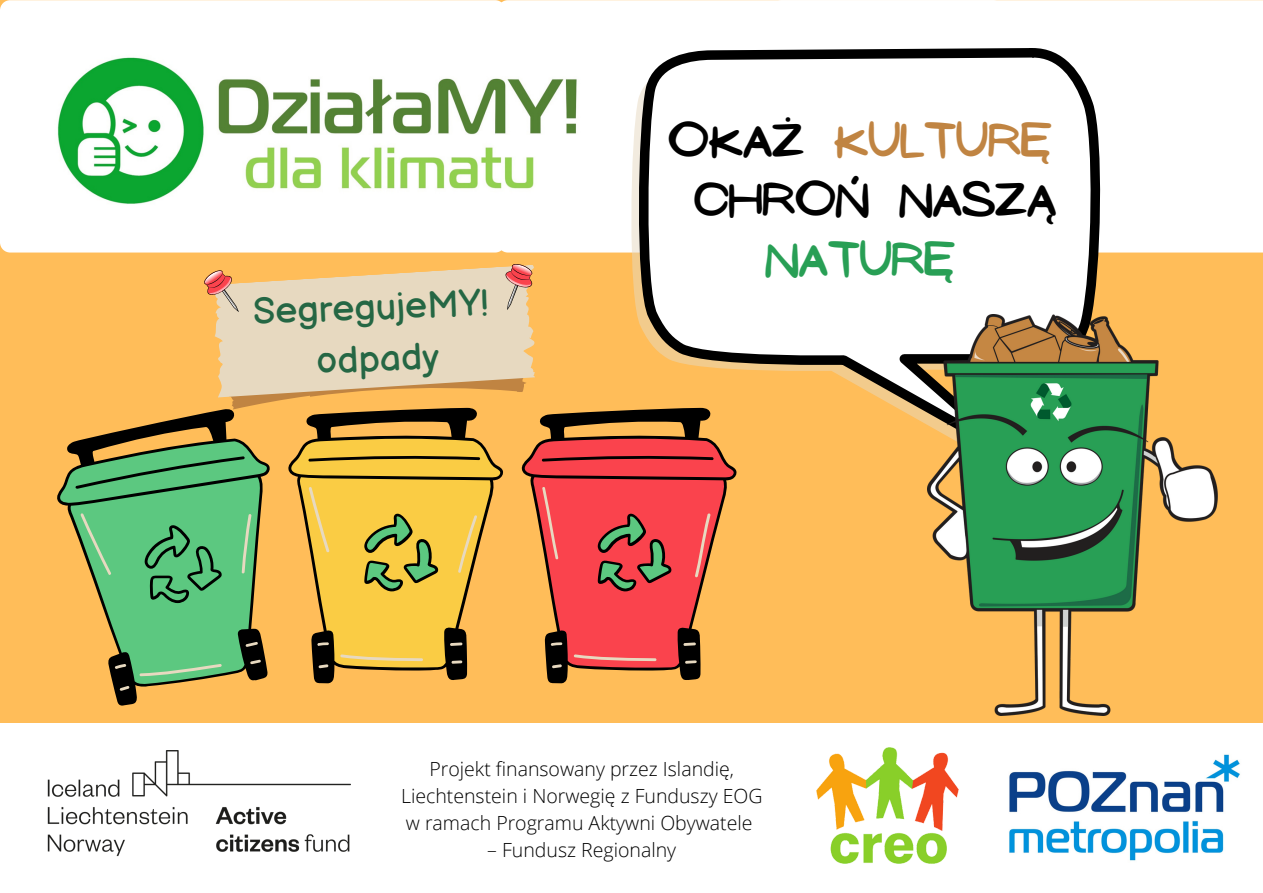
<style>
.page{position:relative;width:1263px;height:893px;background:#ffbd59}
.page>*{position:absolute;margin:0;border:0;box-sizing:border-box;transform-origin:0 0}
.t1{font:42.97px/59.6px "NF Ananias Bold";color:#000;text-align:center}
.t2{font:42.97px "NF Ananias Bold";color:#289f55}
.t3{font:37.05px/51.8px "Balsamiq Sans";color:#256744;text-align:center}
.t4{font:300 19.5px/27px "Open Sans";color:#000;text-align:center}
.s1{color:#c08442}
</style>
<div class="page">
<div style="left:0;top:722px;width:1263px;height:170px;background:#fff"></div>
<div style="left:996px;top:0;width:267px;height:252px;background:#fff"></div>
<div style="left:498px;top:0;width:505px;height:252px;background:#fff;border-radius:10px"></div>
<svg style="left:627px;top:95px;width:13px;height:230px"></svg>
<svg style="left:640px;top:48px;width:459px;height:377px"></svg>
<img style="left:928px;top:314px;width:289px;height:401px">
<div style="left:0;top:0;width:505px;height:252px;background:#fff;border-radius:10px"></div>
<img style="left:57px;top:57px;width:520px;height:147px">
<img style="left:47px;top:750px;width:303px;height:106px">
<img style="left:816px;top:747px;width:143px;height:117px">
<img style="left:1009px;top:754px;width:231px;height:107px">
<svg style="left:57px;top:408px;width:680px;height:297px"></svg>
<svg style="left:200px;top:264px;width:342px;height:146px"></svg>
<h2 class="t3" style="left:252px;top:287px;width:237px;rotate:-2deg">SegregujeMY! odpady</h2>
<h1 class="t1" style="left:669px;top:111px;width:389px">OKAŻ <span class="s1">KULTURĘ<br></span>CHROŃ NASZĄ</h1>
<h1 class="t2" style="left:765px;top:235px;width:191px">NATURĘ</h1>
<p class="t4" style="left:401px;top:754px;width:363px">Projekt finansowany przez Islandię,<br>Liechtenstein i Norwegię z Funduszy EOG w ramach Programu Aktywni Obywatele</p>
<p class="t4" style="left:487px;top:835px;width:190px">– Fundusz Regionalny</p>
</div>
